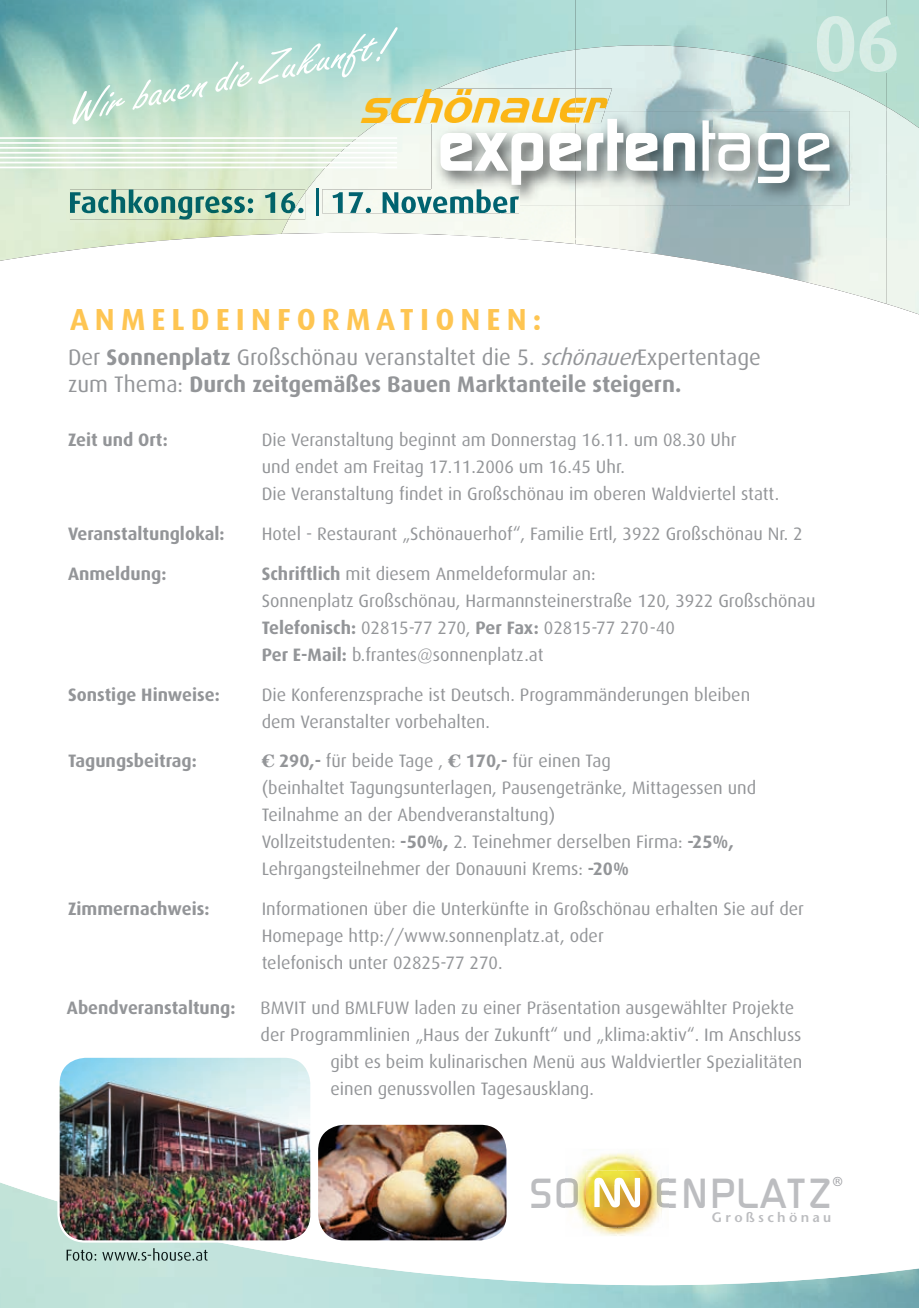
<style>
.page{position:relative;width:919px;height:1308px;background:#fff}
.page>*{position:absolute;margin:0;border:0;box-sizing:border-box;transform-origin:0 0}
.t1{font:700 69.98px "Digital";color:#fff}
.t2{font:italic 47.25px "Handel Gothic BT";color:#fcb615}
.t3{font:italic 41.18px "Freestyle Script";color:#fff;scale:1.31 1}
.t4{font:500 40.73px "Digital";letter-spacing:.06em;color:#bcbdc0}
.t5{font:700 30.38px "Dax";letter-spacing:.2em;color:#fec552}
.t6{font:700 22.5px/27px "Dax";color:#939598}
.t7{font:18px/27px "Dax";color:#939598}
.t8{font:700 18px "Dax";color:#939598}
.t9{font:600 13.72px "Stone Sans";letter-spacing:.24em;color:#bcbdc0}
.t10{font:12.83px "Stone Sans";color:#a0a1a5}
.s1{font-weight:500}
.s2{font-weight:400}
.s3{font-weight:400;font-style:italic}
.s4{font-weight:700}
.s5{font-family:"Georgia";font-weight:700}
</style>
<div class="page">
<svg style="left:0;top:1182px;width:918px;height:125px"></svg>
<img style="left:0;top:0;width:918px;height:233px">
<img style="left:427px;top:50px;width:148px;height:38px">
<img style="left:886px;top:50px;width:32px;height:183px">
<img style="left:281px;top:117px;width:219px;height:116px">
<div style="left:500px;top:205px;width:75px;height:28px;background:#f6faf1"></div>
<img style="left:376px;top:88px;width:199px;height:35px">
<hr style="left:0;top:137px;width:397px;height:2px;background:#fff">
<hr style="left:0;top:142px;width:397px;height:2px;background:#fff">
<hr style="left:0;top:147px;width:397px;height:2px;background:#fff">
<hr style="left:0;top:152px;width:397px;height:2px;background:#fff">
<hr style="left:0;top:157px;width:397px;height:1px;background:#fff">
<hr style="left:0;top:162px;width:397px;height:1px;background:#fff">
<hr style="left:0;top:167px;width:397px;height:1px;background:#fff">
<img style="left:70px;top:189px;width:235px;height:31px">
<img style="left:288px;top:192px;width:17px;height:28px">
<img style="left:316px;top:188px;width:3px;height:27px">
<img style="left:322px;top:189px;width:197px;height:24px">
<div style="left:575px;top:0;width:311px;height:45px;background:#b5dfd7"></div>
<img style="left:575px;top:45px;width:311px;height:188px">
<img style="left:575px;top:88px;width:37px;height:23px">
<svg style="left:0;top:233px;width:918px;height:81px"></svg>
<img style="left:431px;top:111px;width:418px;height:94px">
<img style="left:431px;top:111px;width:144px;height:12px">
<img style="left:431px;top:189px;width:88px;height:16px">
<img style="left:575px;top:111px;width:29px;height:12px">
<img style="left:886px;top:16px;width:10px;height:56px">
<img style="left:816px;top:16px;width:70px;height:56px">
<div style="left:70px;top:308px;width:469px;height:22px;background:#fff"></div>
<img style="left:565px;top:1152px;width:103px;height:84px">
<div style="left:668px;top:1177px;width:161px;height:30px;background:#fff"></div>
<img style="left:661px;top:1177px;width:7px;height:30px">
<div style="left:531px;top:1177px;width:34px;height:30px;background:#fff"></div>
<img style="left:565px;top:1177px;width:21px;height:30px">
<img style="left:586px;top:1170px;width:75px;height:57px">
<svg style="left:594px;top:1177px;width:46px;height:30px"></svg>
<img style="left:67px;top:1248px;width:140px;height:12px">
<img style="left:58px;top:1058px;width:253px;height:183px">
<div style="left:57px;top:1055px;width:255px;height:187px;border:2px solid #fff;border-radius:27px"></div>
<img style="left:318px;top:1125px;width:189px;height:116px">
<div style="left:316px;top:1122px;width:192px;height:120px;border:2px solid #fff;border-radius:27px"></div>
<h3 class="t3" style="left:64px;top:87px;width:251px;rotate:-12deg">Wir bauen die Zukunft!</h3>
<h2 class="t2" style="left:358px;top:77px;width:263px">schönauer</h2>
<h1 class="t1" style="left:437px;top:105px;width:397px">experten<span class="s1">tage</span></h1>
<h3 class="t5" style="left:70px;top:302px;width:472px">ANMELDEINFORMATIONEN:</h3>
<p class="t6" style="left:68px;top:344px;width:694px"><span class="s2">Der</span> Sonnenplatz <span class="s2">Großschönau veranstaltet die 5.</span> <span class="s3">schönauer</span><span class="s2">Expertentage zum Thema:</span> Durch zeitgemäßes Bauen Marktanteile steigern.</p>
<p class="t8" style="left:68px;top:430px;width:101px">Zeit und Ort:</p>
<p class="t7" style="left:261px;top:426px;width:519px">Die Veranstaltung beginnt am Donnerstag 16.11. um 08.30 Uhr<br>und endet am Freitag 17.11.2006 um 16.45 Uhr.<br>Die Veranstaltung findet in Großschönau im oberen Waldviertel statt.</p>
<p class="t8" style="left:68px;top:523px;width:158px">Veranstaltunglokal:</p>
<p class="t7" style="left:261px;top:520px;width:542px">Hotel - Restaurant „Schönauerhof“, Familie Ertl, 3922 Großschönau Nr. 2</p>
<p class="t8" style="left:68px;top:563px;width:100px">Anmeldung:</p>
<p class="t7" style="left:261px;top:560px;width:555px"><span class="s4">Schriftlich</span> mit diesem Anmeldeformular an:<br>Sonnenplatz Großschönau, Harmannsteinerstraße 120, 3922 Großschönau <span class="s4">Telefonisch:</span> 02815-77 270, <span class="s4">Per Fax:</span> 02815-77 270-40<br><span class="s4">Per E-Mail:</span> b.frantes@sonnenplatz.at</p>
<p class="t8" style="left:68px;top:684px;width:153px">Sonstige Hinweise:</p>
<p class="t7" style="left:261px;top:681px;width:490px">Die Konferenzsprache ist Deutsch. Programmänderungen bleiben dem Veranstalter vorbehalten.</p>
<p class="t8" style="left:68px;top:751px;width:130px">Tagungsbeitrag:</p>
<p class="t7" style="left:261px;top:747px;width:496px"><span class="s5">€</span> <span class="s4">290,-</span> für beide Tage , <span class="s5">€</span> <span class="s4">170,-</span> für einen Tag<br>(beinhaltet Tagungsunterlagen, Pausengetränke, Mittagessen und Teilnahme an der Abendveranstaltung)<br>Vollzeitstudenten: <span class="s4">-50%,</span> 2. Teinehmer derselben Firma: <span class="s4">-25%, </span>Lehrgangsteilnehmer der Donauuni Krems: <span class="s4">-20%</span></p>
<p class="t8" style="left:68px;top:898px;width:143px">Zimmernachweis:</p>
<p class="t7" style="left:261px;top:895px;width:544px">Informationen über die Unterkünfte in Großschönau erhalten Sie auf der<br>Homepage http://www.sonnenplatz.at, oder<br>telefonisch unter 02825-77 270.</p>
<p class="t8" style="left:67px;top:997px;width:170px">Abendveranstaltung:</p>
<p class="t7" style="left:260px;top:994px;width:535px">BMVIT und BMLFUW laden zu einer Präsentation ausgewählter Projekte</p>
<p class="t7" style="left:260px;top:1021px;width:542px">der Programmlinien „Haus der Zukunft“ und „klima:aktiv“. Im Anschluss</p>
<p class="t7" style="left:330px;top:1048px;width:473px">gibt es beim kulinarischen Menü aus Waldviertler Spezialitäten</p>
<p class="t7" style="left:330px;top:1075px;width:265px">einen genussvollen Tagesausklang.</p>
<p class="t10" style="left:832px;top:1173px;width:11px">®</p>
<h3 class="t4" style="left:529px;top:1170px;width:52px">SO</h3>
<h3 class="t4" style="left:654px;top:1170px;width:178px">ENPLATZ</h3>
<p class="t9" style="left:711px;top:1208px;width:121px">Großschönau</p>
</div>
